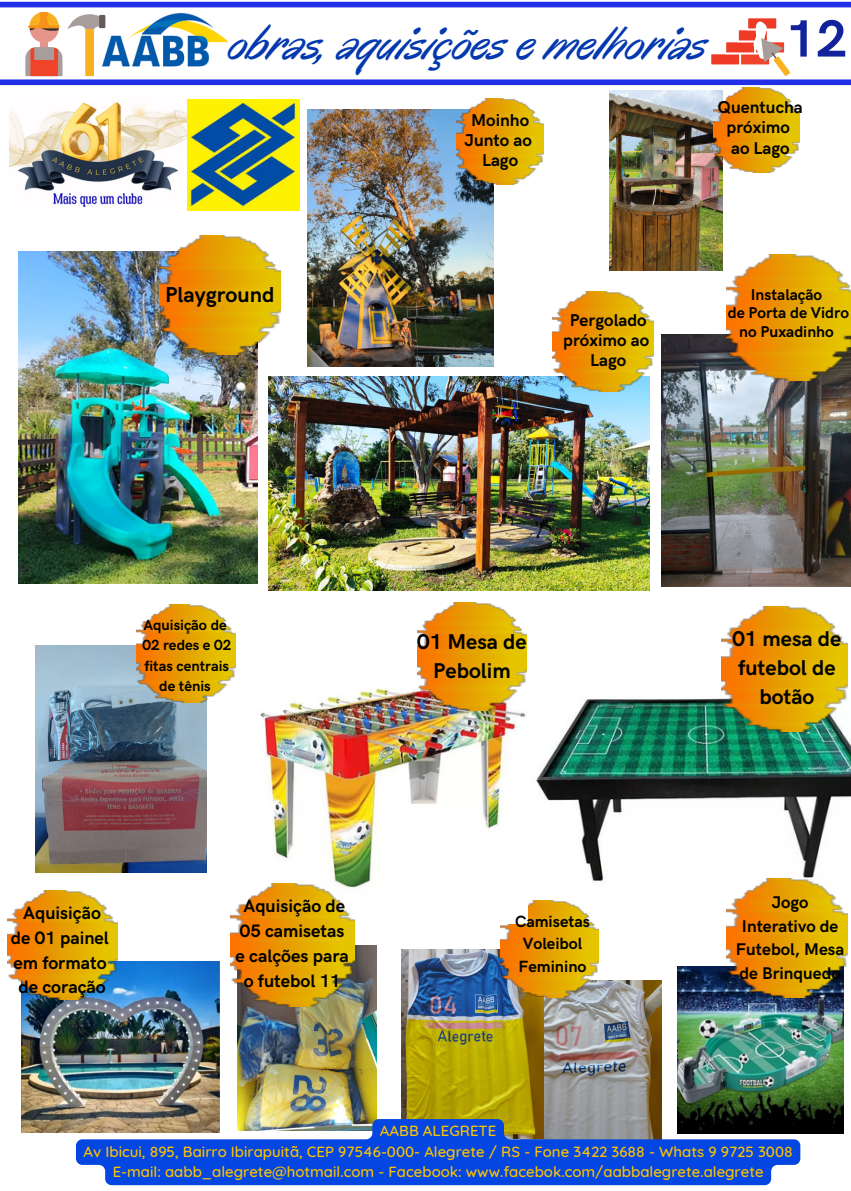
<style>
.page{position:relative;width:851px;height:1191px;background:#fff}
.page>*{position:absolute;margin:0;border:0;box-sizing:border-box;transform-origin:0 0}
.t1{font:700 52.5px "HK Grotesk";color:#12229d}
.t2{font:italic 48px "Oregano";letter-spacing:-.02em;color:#0438af}
.t3{font:700 21.75px "HK Grotesk";color:#000}
.t4{font:700 21.45px/29.2px "HK Grotesk";color:#000;text-align:center}
.t5{font:700 18px "HK Grotesk";color:#000}
.t6{font:700 17.25px "HK Grotesk";color:#000}
.t7{font:700 16.95px/23.7px "HK Grotesk";color:#000;text-align:center}
.t8{font:700 16.2px/22.4px "HK Grotesk";color:#000}
.t9{font:700 15.75px/18.6px "HK Grotesk";color:#000;text-align:center}
.t10{font:500 15px "Quicksand";color:#fbc203}
.t11{font:700 14.85px/20.2px "HK Grotesk";color:#000;text-align:center}
</style>
<div class="page">
<div style="left:30px;top:14px;width:29px;height:29px;background:#e59589;border-radius:50%"></div>
<div style="left:40px;top:42px;width:8px;height:7px;background:#e59589"></div>
<svg style="left:25px;top:47px;width:37px;height:29px"></svg>
<svg style="left:29px;top:12px;width:31px;height:21px"></svg>
<hr style="left:28px;top:26px;width:31px;height:2px;background:#f69119">
<div style="left:710px;top:53px;width:30px;height:12px;background:#ef3b25"></div>
<div style="left:709px;top:52px;width:32px;height:14px;border:2px solid #fff"></div>
<div style="left:740px;top:53px;width:30px;height:12px;background:#f0442a"></div>
<div style="left:739px;top:52px;width:32px;height:14px;border:2px solid #fff"></div>
<div style="left:725px;top:41px;width:30px;height:12px;background:#ef3b25"></div>
<div style="left:724px;top:40px;width:32px;height:14px;border:2px solid #fff"></div>
<div style="left:738px;top:29px;width:29px;height:12px;background:#ef3b25"></div>
<div style="left:737px;top:28px;width:31px;height:14px;border:2px solid #fff"></div>
<div style="left:747px;top:17px;width:30px;height:12px;background:#ef3b25"></div>
<div style="left:746px;top:17px;width:32px;height:13px;border:2px solid #fff"></div>
<svg style="left:753px;top:20px;width:37px;height:56px"></svg>
<img style="left:100px;top:13px;width:128px;height:54px">
<div style="left:99px;top:15px;width:6px;height:13px;background:#655a58"></div>
<svg style="left:67px;top:14px;width:32px;height:15px"></svg>
<div style="left:85px;top:29px;width:9px;height:47px;background:#f9b11f"></div>
<div style="left:0;top:79px;width:850px;height:6px;background:#222fe6"></div>
<div style="left:0;top:2px;width:850px;height:5px;background:#222fe6"></div>
<img style="left:187px;top:99px;width:112px;height:112px">
<img style="left:10px;top:102px;width:177px;height:105px">
<img style="left:543px;top:980px;width:119px;height:138px">
<img style="left:401px;top:949px;width:142px;height:169px">
<img style="left:500px;top:900px;width:98px;height:97px">
<img style="left:22px;top:961px;width:198px;height:171px">
<img style="left:7px;top:890px;width:110px;height:109px">
<img style="left:237px;top:945px;width:139px;height:173px">
<img style="left:536px;top:688px;width:314px;height:193px">
<img style="left:260px;top:653px;width:267px;height:270px">
<img style="left:417px;top:602px;width:109px;height:108px">
<img style="left:721px;top:606px;width:126px;height:125px">
<img style="left:230px;top:883px;width:124px;height:123px">
<img style="left:35px;top:645px;width:171px;height:227px">
<img style="left:136px;top:604px;width:99px;height:98px">
<img style="left:677px;top:966px;width:166px;height:166px">
<img style="left:726px;top:878px;width:121px;height:119px">
<img style="left:661px;top:335px;width:189px;height:252px">
<img style="left:726px;top:254px;width:124px;height:126px">
<img style="left:18px;top:252px;width:239px;height:331px">
<img style="left:160px;top:235px;width:120px;height:120px">
<img style="left:269px;top:376px;width:380px;height:214px">
<img style="left:552px;top:291px;width:102px;height:100px">
<img style="left:308px;top:109px;width:185px;height:258px">
<svg style="left:76px;top:1118px;width:724px;height:66px;fill:#0346e1"></svg>
<img style="left:456px;top:99px;width:87px;height:85px">
<img style="left:609px;top:91px;width:113px;height:180px">
<img style="left:713px;top:87px;width:86px;height:86px">
<p class="t2" style="left:230px;top:14px;width:480px">obras, aquisições e melhorias</p>
<p class="t1" style="left:786px;top:9px;width:62px">12</p>
<p class="t3" style="left:165px;top:282px;width:111px">Playground</p>
<p class="t6" style="left:471px;top:110px;width:59px">Moinho</p>
<p class="t6" style="left:464px;top:130px;width:69px">Junto ao</p>
<p class="t6" style="left:482px;top:151px;width:38px">Lago</p>
<p class="t6" style="left:570px;top:310px;width:78px">Pergolado</p>
<p class="t6" style="left:563px;top:330px;width:87px">próximo ao</p>
<p class="t6" style="left:590px;top:351px;width:38px">Lago</p>
<p class="t6" style="left:717px;top:97px;width:86px">Quentucha</p>
<p class="t6" style="left:726px;top:118px;width:65px">próximo</p>
<p class="t6" style="left:731px;top:138px;width:60px">ao Lago</p>
<p class="t9" style="left:750px;top:286px;width:73px">Instalação</p>
<p class="t9" style="left:727px;top:304px;width:123px">de Porta de Vidro no Puxadinho</p>
<p class="t11" style="left:143px;top:615px;width:85px">Aquisição de</p>
<p class="t11" style="left:142px;top:635px;width:90px">02 redes e 02</p>
<p class="t11" style="left:144px;top:656px;width:86px">fitas centrais de tênis</p>
<p class="t4" style="left:417px;top:627px;width:111px">01 Mesa de<br>Pebolim</p>
<p class="t5" style="left:23px;top:902px;width:79px">Aquisição</p>
<p class="t5" style="left:11px;top:927px;width:99px">de 01 painel</p>
<p class="t5" style="left:13px;top:952px;width:95px">em formato</p>
<p class="t5" style="left:19px;top:977px;width:89px">de coração</p>
<p class="t5" style="left:243px;top:896px;width:103px">Aquisição de</p>
<p class="t5" style="left:240px;top:920px;width:106px">05 camisetas</p>
<p class="t5" style="left:235px;top:945px;width:115px">e calções para</p>
<p class="t5" style="left:244px;top:970px;width:98px">o futebol 11</p>
<p class="t8" style="left:515px;top:910px;width:77px">Camisetas</p>
<p class="t8" style="left:518px;top:933px;width:69px">Voleibol<br>Feminino</p>
<p class="t4" style="left:732px;top:624px;width:110px">01 mesa de futebol de botão</p>
<p class="t7" style="left:736px;top:890px;width:110px">Jogo<br>Interativo de<br>Futebol, Mesa de Brinquedo</p>
<p class="t10" style="left:380px;top:1121px;width:118px">AABB ALEGRETE</p>
<p class="t10" style="left:83px;top:1141px;width:710px">Av Ibicui, 895, Bairro Ibirapuitã, CEP 97546-000- Alegrete / RS - Fone 3422 3688 - Whats 9 9725 3008</p>
<p class="t10" style="left:113px;top:1161px;width:652px">E-mail: aabb_alegrete@hotmail.com - Facebook: www.facebok.com/aabbalegrete.alegrete</p>
</div>
